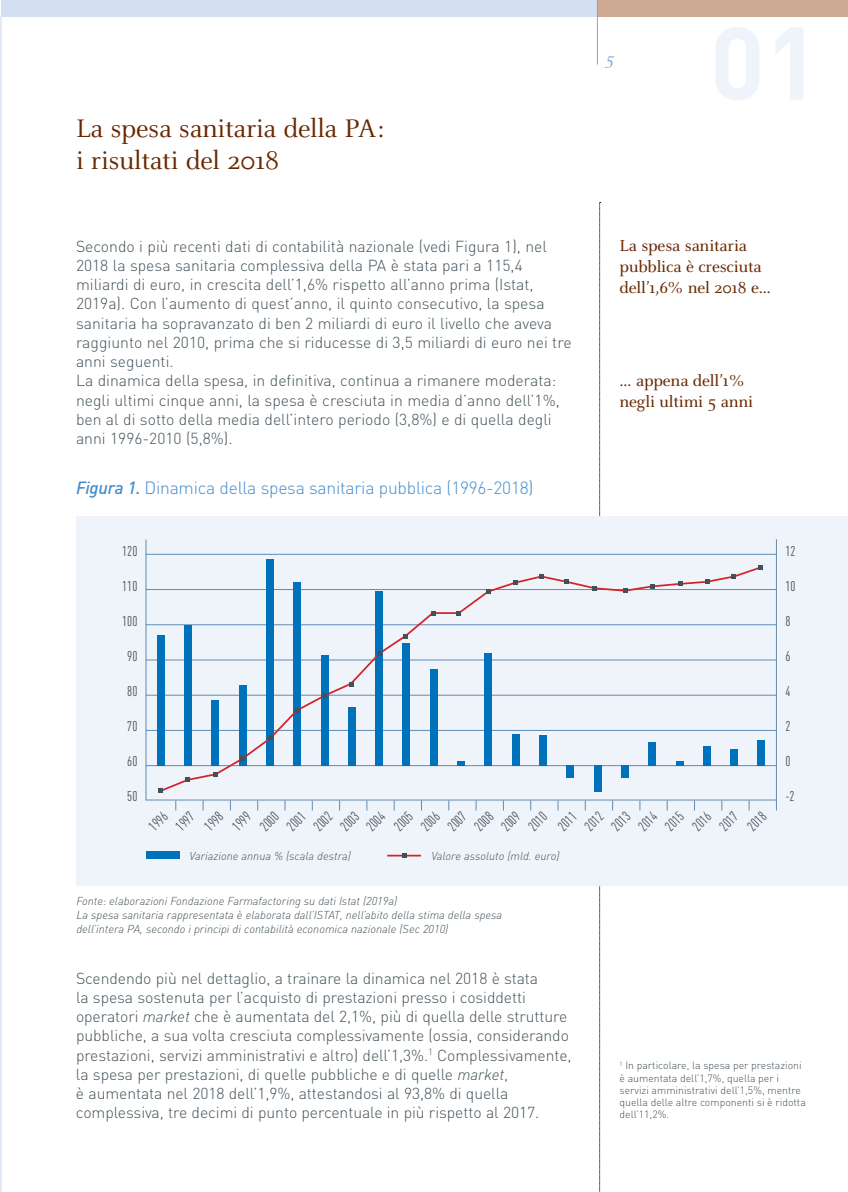
<style>
.page{position:relative;width:848px;height:1192px;background:#fff}
.page>*{position:absolute;margin:0;border:0;box-sizing:border-box;transform-origin:0 0}
.t1{font:28px/31.5px "Celeste OT";letter-spacing:-.01em;color:#682700}
.t2{font:17.5px/21px "Celeste OT";letter-spacing:-.01em;color:#682701}
.t3{font:300 17.5px "DINOT";letter-spacing:-.015em;color:#448dcb}
.t4{font:italic 17.5px "Celeste OT";color:#7ca7d8}
.t5{font:300 15.75px/19.2px "DINOT";letter-spacing:-.005em;color:#425159}
.t6{font:condensed 14px/18.9px "DINOT";color:#425159}
.t7{font:italic 300 11.38px/13.7px "DINOT";color:#425159}
.t8{font:300 10.5px/12.2px "DINOT";color:#425159}
.s1{font-weight:500;font-style:italic}
.s2{font-style:italic}
</style>
<div class="page">
<div style="left:2px;top:0;width:595px;height:16px;background:#d4e0f1"></div>
<div style="left:597px;top:0;width:250px;height:16px;background:#ceaa95"></div>
<hr style="left:597px;top:0;width:1px;height:65px;background:#7ca7d8">
<hr style="left:0;top:16px;width:2px;height:1176px;background:#e1e9f6">
<div style="left:76px;top:516px;width:771px;height:370px;background:#eff4fa"></div>
<hr style="left:776px;top:539px;width:1px;height:271px;background:#608cb2">
<svg style="left:146px;top:539px;width:630px;height:261px"></svg>
<div style="left:157px;top:635px;width:7px;height:131px;background:#0072bc"></div>
<div style="left:266px;top:559px;width:8px;height:207px;background:#0072bc"></div>
<div style="left:757px;top:740px;width:8px;height:26px;background:#0072bc"></div>
<svg style="left:158px;top:565px;width:605px;height:228px"></svg>
<svg style="left:158px;top:788px;width:5px;height:5px"></svg>
<svg style="left:185px;top:778px;width:5px;height:4px"></svg>
<svg style="left:213px;top:772px;width:5px;height:5px"></svg>
<svg style="left:240px;top:756px;width:5px;height:5px"></svg>
<svg style="left:267px;top:735px;width:5px;height:5px"></svg>
<svg style="left:295px;top:708px;width:5px;height:5px"></svg>
<svg style="left:322px;top:693px;width:5px;height:5px"></svg>
<svg style="left:348px;top:682px;width:5px;height:5px"></svg>
<svg style="left:377px;top:651px;width:5px;height:5px"></svg>
<svg style="left:403px;top:634px;width:5px;height:5px"></svg>
<svg style="left:430px;top:611px;width:5px;height:5px"></svg>
<svg style="left:456px;top:611px;width:5px;height:5px"></svg>
<svg style="left:485px;top:589px;width:5px;height:5px"></svg>
<svg style="left:513px;top:580px;width:5px;height:5px"></svg>
<svg style="left:539px;top:574px;width:4px;height:5px"></svg>
<svg style="left:564px;top:579px;width:5px;height:5px"></svg>
<svg style="left:592px;top:202px;width:8px;height:990px"></svg>
<svg style="left:622px;top:589px;width:5px;height:4px"></svg>
<svg style="left:650px;top:584px;width:5px;height:5px"></svg>
<svg style="left:677px;top:581px;width:5px;height:5px"></svg>
<svg style="left:704px;top:579px;width:5px;height:5px"></svg>
<svg style="left:731px;top:574px;width:5px;height:5px"></svg>
<svg style="left:758px;top:565px;width:5px;height:5px"></svg>
<div style="left:146px;top:852px;width:34px;height:7px;background:#0072bc"></div>
<hr style="left:387px;top:855px;width:34px;height:1px;background:#d1232a">
<svg style="left:401px;top:853px;width:5px;height:5px"></svg>
<h1 class="t1" style="left:76px;top:113px;width:310px">La spesa sanitaria della PA: i risultati del 2018</h1>
<p class="t4" style="left:605px;top:49px;width:10px">5</p>
<p class="t5" style="left:76px;top:236px;width:497px">Secondo i più recenti dati di contabilità nazionale (vedi Figura 1), nel 2018 la spesa sanitaria complessiva della PA è stata pari a 115,4 miliardi di euro, in crescita dell’1,6% rispetto all’anno prima (Istat, 2019a). Con l’aumento di quest’anno, il quinto consecutivo, la spesa sanitaria ha sopravanzato di ben 2 miliardi di euro il livello che aveva raggiunto nel 2010, prima che si riducesse di 3,5 miliardi di euro nei tre anni seguenti.<br>La dinamica della spesa, in definitiva, continua a rimanere moderata: negli ultimi cinque anni, la spesa è cresciuta in media d’anno dell’1%, ben al di sotto della media dell’intero periodo (3,8%) e di quella degli anni 1996-2010 (5,8%).</p>
<p class="t3" style="left:76px;top:475px;width:459px"><span class="s1">Figura 1.</span> Dinamica della spesa sanitaria pubblica (1996-2018)</p>
<p class="t2" style="left:619px;top:236px;width:153px">La spesa sanitaria pubblica è cresciuta dell’1,6% nel 2018 e…</p>
<p class="t2" style="left:619px;top:371px;width:135px">… appena dell’1% negli ultimi 5 anni</p>
<p class="t6" style="left:122px;top:541px;width:17px">120</p>
<p class="t6" style="left:122px;top:576px;width:17px">110</p>
<p class="t6" style="left:122px;top:611px;width:17px">100</p>
<p class="t6" style="left:127px;top:646px;width:12px">90</p>
<p class="t6" style="left:127px;top:681px;width:12px">80</p>
<p class="t6" style="left:127px;top:716px;width:12px">70</p>
<p class="t6" style="left:127px;top:751px;width:12px">60</p>
<p class="t6" style="left:127px;top:786px;width:12px">50</p>
<p class="t6" style="left:158px;top:808px;width:22px;text-indent:-19px;rotate:-45deg">1996<br>1997</p>
<p class="t6" style="left:200px;top:822px;width:22px;rotate:-45deg">1998</p>
<p class="t6" style="left:228px;top:822px;width:22px;rotate:-45deg">1999</p>
<p class="t6" style="left:255px;top:822px;width:22px;rotate:-45deg">2000</p>
<p class="t6" style="left:282px;top:822px;width:22px;rotate:-45deg">2001</p>
<p class="t6" style="left:309px;top:822px;width:22px;rotate:-45deg">2002</p>
<p class="t6" style="left:336px;top:822px;width:22px;rotate:-45deg">2003</p>
<p class="t6" style="left:362px;top:822px;width:22px;rotate:-45deg">2004</p>
<p class="t6" style="left:389px;top:822px;width:22px;rotate:-45deg">2005</p>
<p class="t6" style="left:416px;top:822px;width:22px;rotate:-45deg">2006</p>
<p class="t6" style="left:443px;top:822px;width:22px;rotate:-45deg">2007</p>
<p class="t6" style="left:470px;top:822px;width:22px;rotate:-45deg">2008</p>
<p class="t6" style="left:497px;top:822px;width:22px;rotate:-45deg">2009</p>
<p class="t6" style="left:523px;top:822px;width:22px;rotate:-45deg">2010</p>
<p class="t6" style="left:553px;top:822px;width:22px;rotate:-45deg">2011</p>
<p class="t6" style="left:580px;top:822px;width:22px;rotate:-45deg">2012</p>
<p class="t6" style="left:607px;top:822px;width:22px;rotate:-45deg">2013</p>
<p class="t6" style="left:633px;top:822px;width:22px;rotate:-45deg">2014</p>
<p class="t6" style="left:660px;top:822px;width:22px;rotate:-45deg">2015</p>
<p class="t6" style="left:688px;top:822px;width:22px;rotate:-45deg">2016</p>
<p class="t6" style="left:714px;top:822px;width:22px;rotate:-45deg">2017</p>
<p class="t6" style="left:743px;top:822px;width:22px;rotate:-45deg">2018</p>
<p class="t7" style="left:189px;top:848px;width:163px">Variazione annua % (scala destra)</p>
<p class="t7" style="left:431px;top:848px;width:130px">Valore assoluto (mld. euro)</p>
<p class="t7" style="left:76px;top:894px;width:427px">Fonte: elaborazioni Fondazione Farmafactoring su dati Istat (2019a)<br>La spesa sanitaria rappresentata è elaborata dall’ISTAT, nell’abito della stima della spesa dell’intera PA, secondo i principi di contabilità economica nazionale (Sec 2010)</p>
<p class="t6" style="left:785px;top:541px;width:12px">12</p>
<p class="t6" style="left:785px;top:576px;width:12px">10</p>
<p class="t6" style="left:785px;top:611px;width:7px">8</p>
<p class="t6" style="left:785px;top:646px;width:7px">6</p>
<p class="t6" style="left:785px;top:681px;width:7px">4</p>
<p class="t6" style="left:785px;top:716px;width:7px">2</p>
<p class="t6" style="left:785px;top:751px;width:7px">0</p>
<p class="t6" style="left:785px;top:786px;width:11px">-2</p>
<p class="t5" style="left:76px;top:968px;width:497px">Scendendo più nel dettaglio, a trainare la dinamica nel 2018 è stata<br>la spesa sostenuta per l’acquisto di prestazioni presso i cosiddetti operatori <span class="s2">market</span> che è aumentata del 2,1%, più di quella delle strutture pubbliche, a sua volta cresciuta complessivamente (ossia, considerando prestazioni, servizi amministrativi e altro) dell’1,3%.<sup>1</sup> Complessivamente, la spesa per prestazioni, di quelle pubbliche e di quelle <span class="s2">market</span>,<br>è aumentata nel 2018 dell’1,9%, attestandosi al 93,8% di quella complessiva, tre decimi di punto percentuale in più rispetto al 2017.</p>
<p class="t8" style="left:619px;top:1059px;width:188px"><sup>1</sup> In particolare, la spesa per prestazioni è aumentata dell’1,7%, quella per i servizi amministrativi dell’1,5%, mentre quella delle altre componenti si è ridotta dell’11,2%.</p>
</div>
